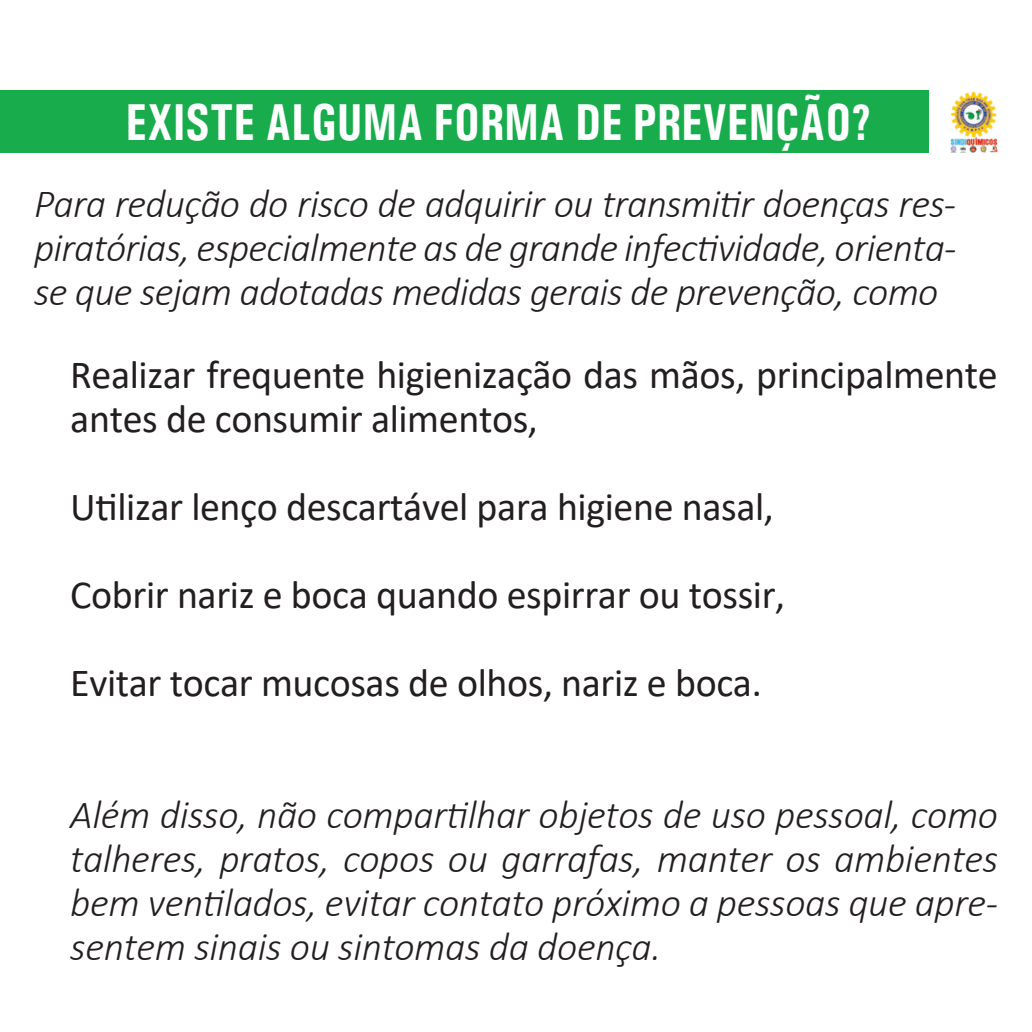
<style>
.page{position:relative;width:1032px;height:1032px;background:#fff}
.page>*{position:absolute;margin:0;border:0;box-sizing:border-box;transform-origin:0 0}
.Titulo_1_coluna{font:700 52px "Univers Condensed";color:#fff;scale:.9 1}
.Texto{font:italic 300 40px/44px "Calibri";letter-spacing:-.015em;color:#231f20;text-align:justify}
.Texto-2{font:40px/44px "Calibri";letter-spacing:-.01em;color:#231f20}
</style>
<div class="page">
<div style="left:0;top:91px;width:929px;height:62px;background:#18ac4c"></div>
<img style="left:950px;top:91px;width:48px;height:62px">
<p class="Titulo_1_coluna" style="left:126px;top:91px;width:831px">EXISTE ALGUMA FORMA DE PREVENÇÃO?</p>
<p class="Texto" style="left:34px;top:181px;width:924px">Para redução do risco de adquirir ou transmitir doenças res&shy;piratórias, especialmente as de grande infectividade, orienta&shy;se que sejam adotadas medidas gerais de prevenção, como</p>
<p class="Texto-2" style="left:70px;top:352px;width:929px">Realizar frequente higienização das mãos, principalmente antes de consumir alimentos,</p>
<p class="Texto-2" style="left:70px;top:484px;width:705px">Utilizar lenço descartável para higiene nasal,</p>
<p class="Texto-2" style="left:70px;top:572px;width:716px">Cobrir nariz e boca quando espirrar ou tossir,</p>
<p class="Texto-2" style="left:70px;top:660px;width:693px">Evitar tocar mucosas de olhos, nariz e boca.</p>
<p class="Texto" style="left:70px;top:793px;width:929px">Além disso, não compartilhar objetos de uso pessoal, como talheres, pratos, copos ou garrafas, manter os ambientes bem ventilados, evitar contato próximo a pessoas que apre&shy;sentem sinais ou sintomas da doença.</p>
</div>
